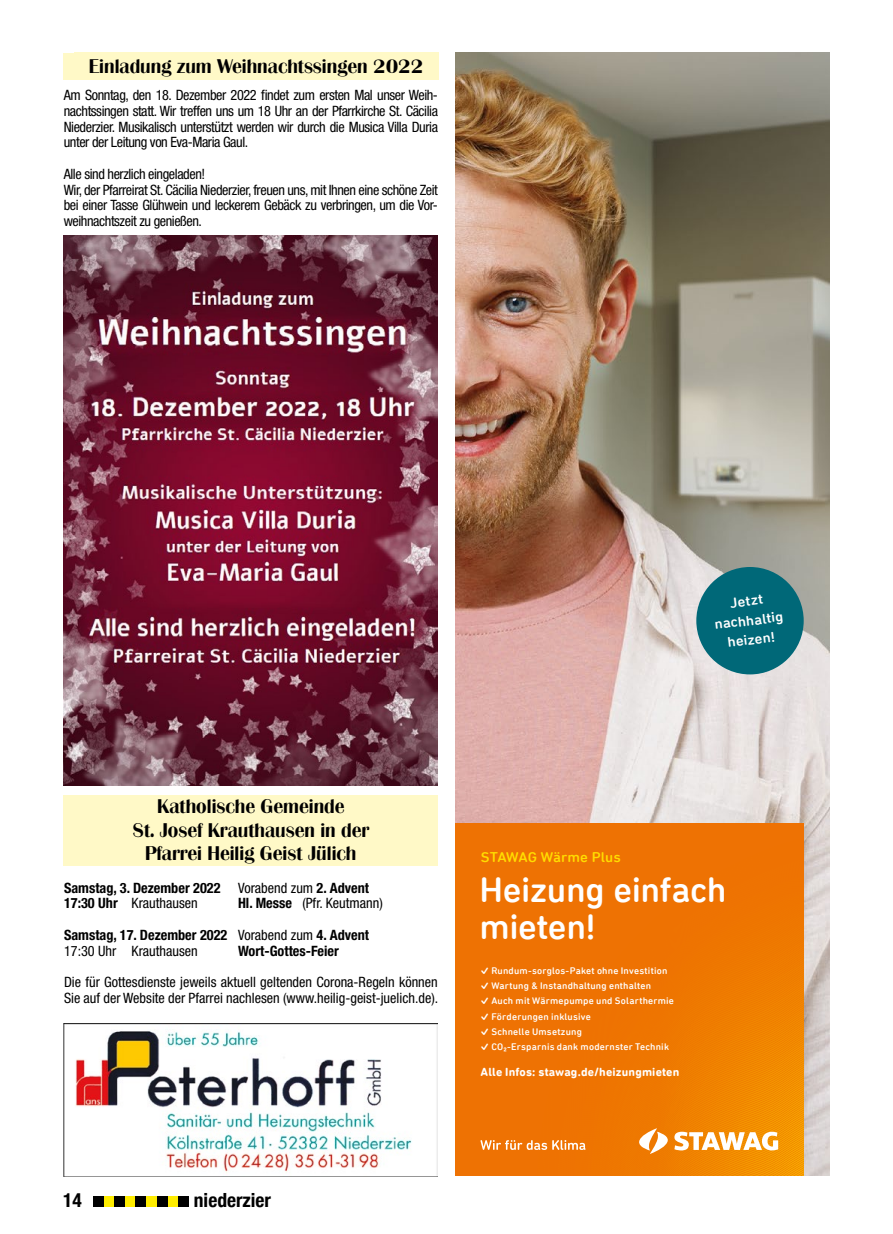
<style>
.page{position:relative;width:893px;height:1234px;background:#fff}
.page>*{position:absolute;margin:0;border:0;box-sizing:border-box;transform-origin:0 0}
.t1{font:500 36px/37.5px "DIN Next Rounded LT Pro";letter-spacing:-.01em;color:#fff}
.t2{font:19.5px/23.4px "Britannic BQ";color:#000;text-align:center}
.t3{font:700 condensed 19.5px "Helvetica Neue";color:#000}
.t4{font:500 14.4px/19.5px "DIN Next Rounded LT Pro";color:#fff;text-align:center;scale:1.04 1}
.t5{font:500 14.4px "DIN Next Rounded LT Pro";letter-spacing:.005em;color:#fd0;scale:1.04 1}
.t6{font:condensed 14.25px/15.8px "Helvetica Neue LT Std";letter-spacing:-.03em;color:#000;text-align:justify}
.t7{font:condensed 14.25px/15.8px "Helvetica Neue LT Std";color:#000}
.t8{font:700 condensed 14.25px/15.8px "Helvetica Neue LT Std";color:#000}
.t9{font:700 12px "DIN Next Rounded LT Pro";letter-spacing:.015em;color:#fff}
.t10{font:500 9.75px "DIN Next Rounded LT Pro";letter-spacing:.02em;color:#fff}
.s1{font-weight:400}
.s2{font-weight:700}
.s3{font-family:"SF Compact Text";font-weight:700}
</style>
<div class="page">
<div style="left:63px;top:53px;width:374px;height:27px;background:#fff9c7"></div>
<div style="left:74px;top:52px;width:364px;height:27px;background:#fff9c7"></div>
<img style="left:64px;top:235px;width:374px;height:549px">
<div style="left:64px;top:794px;width:374px;height:71px;background:#fff9c7"></div>
<img style="left:63px;top:1023px;width:374px;height:153px">
<img style="left:455px;top:52px;width:374px;height:1123px">
<div style="left:455px;top:823px;width:349px;height:125px;background:#ee7203"></div>
<svg style="left:455px;top:1050px;width:349px;height:125px;background:#ef800b"></svg>
<div style="left:696px;top:567px;width:108px;height:107px;background:#006878;border-radius:50%"></div>
<div style="left:93px;top:1196px;width:96px;height:10px;background:#ffed00"></div>
<div style="left:93px;top:1196px;width:11px;height:10px;background:#000"></div>
<div style="left:114px;top:1196px;width:11px;height:10px;background:#000"></div>
<div style="left:135px;top:1196px;width:11px;height:10px;background:#000"></div>
<div style="left:157px;top:1196px;width:11px;height:10px;background:#000"></div>
<div style="left:178px;top:1196px;width:11px;height:10px;background:#000"></div>
<h2 class="t2" style="left:89px;top:54px;width:336px">Einladung zum Weihnachtssingen 2022</h2>
<p class="t6" style="left:64px;top:87px;width:376px">Am Sonntag, den 18. Dezember 2022 findet zum ersten Mal unser Weih&shy;nachtssingen statt. Wir treffen uns um 18 Uhr an der Pfarrkirche St. Cäcilia Niederzier. Musikalisch unterstützt werden wir durch die Musica Villa Duria unter der Leitung von Eva-Maria Gaul.</p>
<p class="t6" style="left:64px;top:166px;width:376px;text-align:left">Alle sind herzlich eingeladen!<br>Wir, der Pfarreirat St. Cäcilia Niederzier, freuen uns, mit Ihnen eine schöne Zeit bei einer Tasse Glühwein und leckerem Gebäck zu verbringen, um die Vor&shy;weihnachtszeit zu genießen.</p>
<p class="t4" style="left:711px;top:595px;width:68px;rotate:-7deg">Jetzt nachhaltig heizen!</p>
<h2 class="t2" style="left:133px;top:794px;width:238px">Katholische Gemeinde<br>St. Josef Krauthausen in der<br>Pfarrei Heilig Geist Jülich</h2>
<p class="t8" style="left:64px;top:879px;width:307px">Samstag, 3. Dezember 2022 <span class="s1">Vorabend zum</span> 2. Advent<br>17:30 Uhr <span class="s1">Krauthausen</span></p>
<p class="t7" style="left:238px;top:895px;width:146px"><span class="s2">Hl. Messe</span> (Pfr. Keutmann)</p>
<p class="t8" style="left:64px;top:926px;width:307px">Samstag, 17. Dezember 2022 <span class="s1">Vorabend zum</span> 4. Advent<br><span class="s1">17:30 Uhr Krauthausen</span></p>
<p class="t8" style="left:238px;top:942px;width:102px">Wort-Gottes-Feier</p>
<p class="t7" style="left:64px;top:973px;width:376px">Die für Gottesdienste jeweils aktuell geltenden Corona-Regeln können<br>Sie auf der Website der Pfarrei nachlesen (www.heilig-geist-juelich.de).</p>
<p class="t5" style="left:481px;top:848px;width:136px">STAWAG Wärme Plus</p>
<h1 class="t1" style="left:479px;top:870px;width:249px">Heizung einfach mieten!</h1>
<p class="t10" style="left:480px;top:964px;width:188px"><span class="s3">✓</span> Rundum-sorglos-Paket ohne Investition</p>
<p class="t10" style="left:480px;top:979px;width:172px"><span class="s3">✓</span> Wartung &amp; Instandhaltung enthalten</p>
<p class="t10" style="left:480px;top:995px;width:195px"><span class="s3">✓</span> Auch mit Wärmepumpe und Solarthermie</p>
<p class="t10" style="left:480px;top:1010px;width:112px"><span class="s3">✓</span> Förderungen inklusive</p>
<p class="t10" style="left:480px;top:1025px;width:103px"><span class="s3">✓</span> Schnelle Umsetzung</p>
<p class="t10" style="left:480px;top:1040px;width:190px"><span class="s3">✓</span> CO₂-Ersparnis dank modernster Technik</p>
<p class="t9" style="left:480px;top:1064px;width:200px">Alle Infos: stawag.de/heizungmieten</p>
<h2 class="t3" style="left:63px;top:1183px;width:20px">14</h2>
<h2 class="t3" style="left:194px;top:1183px;width:79px">niederzier</h2>
</div>
